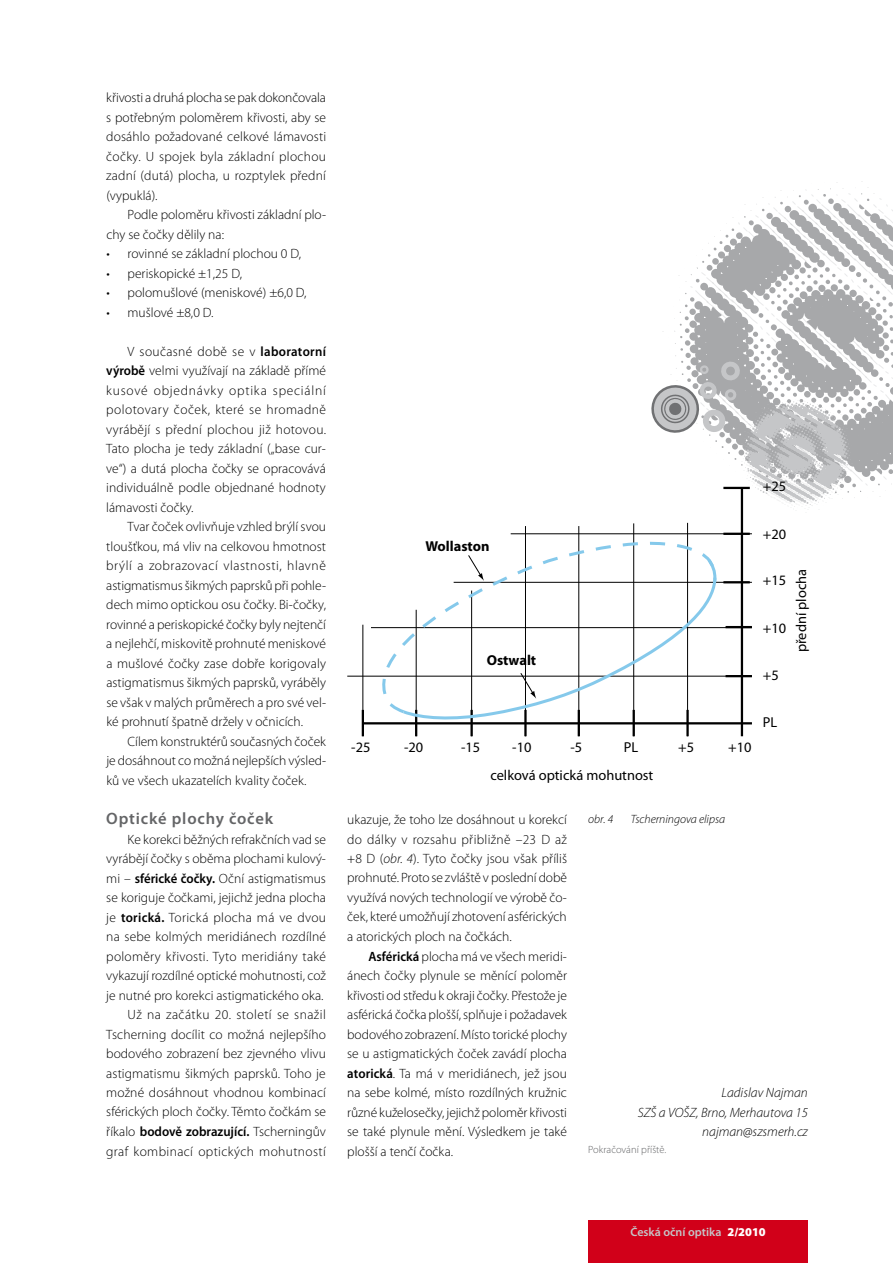
<style>
.page{position:relative;width:893px;height:1263px;background:#fff}
.page>*{position:absolute;margin:0;border:0;box-sizing:border-box;transform-origin:0 0}
.t1{font:600 16.5px "Myriad Pro";letter-spacing:.05em;color:#646567}
.t2{font:14.4px/28px "Myriad Pro";color:#000}
.t3{font:700 14.4px "Myriad Pro";color:#000}
.t4{font:300 13.5px/19.5px "Myriad Pro";color:#000;text-align:justify}
.t5{font:italic 300 13.5px/19.5px "Myriad Pro";color:#000;text-align:right}
.t6{font:italic 300 12px "Myriad Pro";color:#000}
.t7{font:600 12px "Myriad Pro";color:#c5c6c8}
.t8{font:300 10.5px "Myriad Pro";color:#646567}
.s1{font-weight:600}
.s2{font-style:italic}
.s3{font-weight:900;color:#fff}
</style>
<div class="page">
<div style="left:588px;top:1220px;width:220px;height:43px;background:#d10019"></div>
<svg style="left:662px;top:181px;width:231px;height:391px"></svg>
<svg style="left:651px;top:360px;width:204px;height:152px"></svg>
<hr style="left:362px;top:722px;width:390px;height:2px;background:#000">
<hr style="left:347px;top:676px;width:405px;height:1px;background:#000">
<hr style="left:371px;top:627px;width:381px;height:1px;background:#000">
<hr style="left:454px;top:582px;width:298px;height:1px;background:#000">
<hr style="left:511px;top:533px;width:241px;height:1px;background:#000">
<hr style="left:725px;top:675px;width:27px;height:2px;background:#000">
<hr style="left:725px;top:626px;width:27px;height:2px;background:#000">
<hr style="left:723px;top:581px;width:27px;height:2px;background:#000">
<hr style="left:723px;top:533px;width:27px;height:2px;background:#000">
<hr style="left:723px;top:487px;width:27px;height:2px;background:#000">
<hr style="left:525px;top:526px;width:1px;height:210px;background:#000">
<hr style="left:578px;top:526px;width:1px;height:210px;background:#000">
<hr style="left:633px;top:523px;width:1px;height:213px;background:#000">
<hr style="left:687px;top:523px;width:1px;height:213px;background:#000">
<hr style="left:362px;top:710px;width:2px;height:26px;background:#000">
<hr style="left:415px;top:710px;width:2px;height:26px;background:#000">
<hr style="left:470px;top:710px;width:3px;height:26px;background:#000">
<hr style="left:524px;top:710px;width:3px;height:26px;background:#000">
<hr style="left:578px;top:710px;width:2px;height:26px;background:#000">
<hr style="left:633px;top:710px;width:2px;height:26px;background:#000">
<hr style="left:686px;top:710px;width:3px;height:26px;background:#000">
<hr style="left:741px;top:488px;width:2px;height:248px;background:#000">
<svg style="left:358px;top:530px;width:359px;height:186px"></svg>
<svg style="left:400px;top:556px;width:316px;height:167px"></svg>
<p class="t4" style="left:106px;top:88px;width:221px">křivosti a druhá plocha se pak dokončovala s potřebným poloměrem křivosti, aby se dosáhlo požadované celkové lámavosti čočky. U spojek byla základní plochou zadní (dutá) plocha, u rozptylek přední (vypuklá).</p>
<p class="t4" style="left:106px;top:205px;width:221px;text-indent:21px">Podle poloměru křivosti základní plo&shy;chy se čočky dělily na:</p>
<p class="t4" style="left:106px;top:244px;width:196px">• rovinné se základní plochou 0 D,</p>
<p class="t4" style="left:106px;top:264px;width:137px">• periskopické ±1,25 D,</p>
<p class="t4" style="left:106px;top:283px;width:202px">• polomušlové (meniskové) ±6,0 D,</p>
<p class="t4" style="left:106px;top:303px;width:109px">• mušlové ±8,0 D.</p>
<p class="t4" style="left:106px;top:342px;width:221px;text-indent:21px">V současné době se v <span class="s1">laboratorní výrobě</span> velmi využívají na základě přímé kusové objednávky optika speciální polotovary čoček, které se hromadně vyrábějí s přední plochou již hotovou.<br>Tato plocha je tedy základní („base cur&shy;ve“) a dutá plocha čočky se opracovává individuálně podle objednané hodnoty lámavosti čočky.</p>
<p class="t4" style="left:106px;top:517px;width:221px;text-indent:21px">Tvar čoček ovlivňuje vzhled brýlí svou tloušťkou, má vliv na celkovou hmotnost brýlí a zobrazovací vlastnosti, hlavně astigmatismus šikmých paprsků při pohle&shy;dech mimo optickou osu čočky. Bi-čočky, rovinné a periskopické čočky byly nejtenčí a nejlehčí, miskovitě prohnuté meniskové a mušlové čočky zase dobře korigovaly astigmatismus šikmých paprsků, vyráběly se však v malých průměrech a pro své vel&shy;ké prohnutí špatně držely v očnicích.</p>
<p class="t4" style="left:106px;top:732px;width:221px;text-indent:21px">Cílem konstruktérů současných čoček je dosáhnout co možná nejlepších výsled&shy;ků ve všech ukazatelích kvality čoček.</p>
<p class="t1" style="left:106px;top:809px;width:168px">Optické plochy čoček</p>
<p class="t4" style="left:106px;top:829px;width:221px;text-align:right">Ke korekci běžných refrakčních vad se vyrábějí čočky s oběma plochami kulový&shy;mi – <span class="s1">sférické čočky.</span> Oční astigmatismus se koriguje čočkami, jejichž jedna plocha je <span class="s1">torická.</span> Torická plocha má ve dvou na sebe kolmých meridiánech rozdílné poloměry křivosti. Tyto meridiány také vykazují rozdílné optické mohutnosti, což je nutné pro korekci astigmatického oka.<br>Už na začátku 20. století se snažil Tscherning docílit co možná nejlepšího bodového zobrazení bez zjevného vlivu astigmatismu šikmých paprsků. Toho je možné dosáhnout vhodnou kombinací sférických ploch čočky. Těmto čočkám se říkalo <span class="s1">bodově zobrazující.</span> Tscherningův graf kombinací optických mohutností</p>
<p class="t3" style="left:425px;top:538px;width:66px">Wollaston</p>
<p class="t3" style="left:487px;top:652px;width:51px">Ostwalt</p>
<p class="t2" style="left:624px;top:733px;width:16px">PL</p>
<p class="t2" style="left:351px;top:733px;width:21px">-25</p>
<p class="t2" style="left:404px;top:733px;width:21px">-20</p>
<p class="t2" style="left:461px;top:733px;width:21px">-15</p>
<p class="t2" style="left:512px;top:733px;width:21px">-10</p>
<p class="t2" style="left:490px;top:733px;width:165px;text-indent:80px">-5<br>celková optická mohutnost</p>
<p class="t2" style="left:763px;top:473px;width:25px">+25</p>
<p class="t2" style="left:763px;top:521px;width:25px">+20</p>
<p class="t2" style="left:763px;top:566px;width:25px">+15</p>
<p class="t2" style="left:763px;top:615px;width:25px">+10</p>
<p class="t2" style="left:763px;top:661px;width:17px">+5</p>
<p class="t2" style="left:787px;top:652px;width:85px;rotate:-90deg">přední plocha</p>
<p class="t2" style="left:678px;top:733px;width:17px">+5</p>
<p class="t2" style="left:728px;top:733px;width:25px">+10</p>
<p class="t2" style="left:763px;top:708px;width:16px">PL</p>
<p class="t4" style="left:347px;top:810px;width:221px">ukazuje, že toho lze dosáhnout u korekcí do dálky v rozsahu přibližně –23 D až +8 D (<span class="s2">obr. 4</span>). Tyto čočky jsou však příliš prohnuté. Proto se zvláště v poslední době využívá nových technologií ve výrobě čo&shy;ček, které umožňují zhotovení asférických a atorických ploch na čočkách.</p>
<p class="t4" style="left:347px;top:946px;width:221px;text-indent:21px"><span class="s1">Asférická</span> plocha má ve všech meridi&shy;ánech čočky plynule se měnící poloměr křivosti od středu k okraji čočky. Přestože je asférická čočka plošší, splňuje i požadavek bodového zobrazení. Místo torické plochy se u astigmatických čoček zavádí plocha <span class="s1">atorická</span>. Ta má v meridiánech, jež jsou na sebe kolmé, místo rozdílných kružnic různé kuželosečky, jejichž poloměr křivosti se také plynule mění. Výsledkem je také plošší a tenčí čočka.</p>
<p class="t6" style="left:588px;top:812px;width:26px">obr. 4</p>
<p class="t6" style="left:631px;top:812px;width:96px">Tscherningova elipsa</p>
<p class="t5" style="left:638px;top:1083px;width:172px">Ladislav Najman<br>SZŠ a VOŠZ, Brno, Merhautova 15 najman@szsmerh.cz</p>
<p class="t8" style="left:588px;top:1143px;width:80px">Pokračování příště.</p>
<p class="t7" style="left:631px;top:1225px;width:137px">Česká oční optika <span class="s3">2/2010</span></p>
</div>
